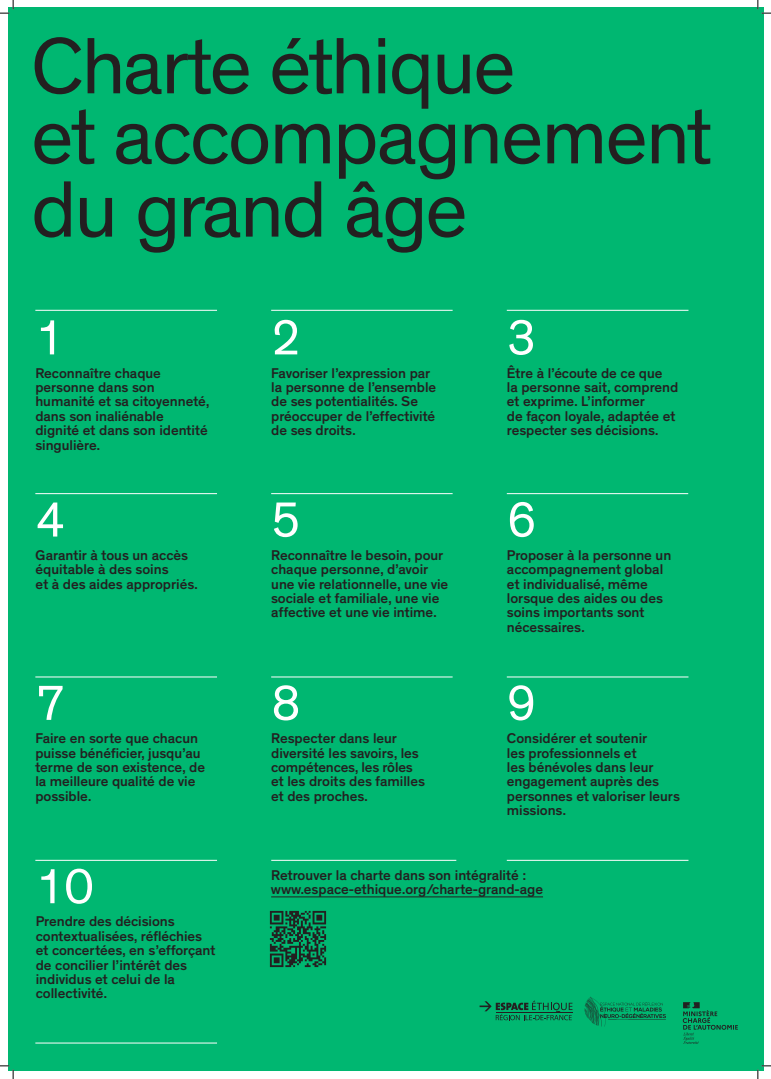
<style>
.page{position:relative;width:771px;height:1079px;background:#fff}
.page>*{position:absolute;margin:0;border:0;box-sizing:border-box;transform-origin:0 0}
.TITRE_1{font:81.19px/73.2px "Theinhardt";letter-spacing:-.03em;color:#231f20}
.TITRE_1-2{font:50px "Theinhardt";color:#fff}
.t1{font:500 14.38px/14.4px "Theinhardt";color:#231f20}
</style>
<div class="page">
<div style="left:8px;top:8px;width:755px;height:1063px;background:#00b771"></div>
<hr style="left:271px;top:896px;width:272px;height:1px;background:#231f20">
<img style="left:584px;top:996px;width:82px;height:31px">
<svg style="left:479px;top:1000px;width:93px;height:20px"></svg>
<img style="left:682px;top:1002px;width:56px;height:42px">
<hr style="left:35px;top:310px;width:182px;height:1px;background:#fff">
<hr style="left:271px;top:310px;width:181px;height:1px;background:#fff">
<hr style="left:506px;top:310px;width:182px;height:1px;background:#fff">
<hr style="left:35px;top:493px;width:182px;height:1px;background:#fff">
<hr style="left:271px;top:493px;width:181px;height:1px;background:#fff">
<hr style="left:506px;top:493px;width:182px;height:1px;background:#fff">
<hr style="left:35px;top:676px;width:182px;height:1px;background:#fff">
<hr style="left:271px;top:676px;width:181px;height:1px;background:#fff">
<hr style="left:506px;top:676px;width:182px;height:1px;background:#fff">
<hr style="left:35px;top:1042px;width:182px;height:1px;background:#fff">
<hr style="left:35px;top:860px;width:182px;height:1px;background:#fff">
<hr style="left:271px;top:860px;width:185px;height:1px;background:#fff">
<hr style="left:506px;top:860px;width:182px;height:1px;background:#fff">
<img style="left:269px;top:910px;width:58px;height:58px">
<svg style="left:0;top:0;width:14px;height:14px"></svg>
<svg style="left:0;top:1065px;width:14px;height:14px"></svg>
<svg style="left:757px;top:0;width:13px;height:14px"></svg>
<svg style="left:757px;top:1065px;width:13px;height:14px"></svg>
<p class="TITRE_1" style="left:31px;top:31px;width:486px">Charte éthique</p>
<p class="TITRE_1" style="left:31px;top:101px;width:681px">et accompagnement du grand âge</p>
<p class="TITRE_1-2" style="left:35px;top:308px;width:31px">1</p>
<p class="t1" style="left:35px;top:366px;width:176px">Reconnaître chaque personne dans son humanité et sa citoyenneté, dans son inaliénable dignité et dans son identité singulière.</p>
<p class="TITRE_1-2" style="left:36px;top:490px;width:31px">4</p>
<p class="t1" style="left:36px;top:548px;width:164px">Garantir à tous un accès équitable à des soins<br>et à des aides appropriés.</p>
<p class="TITRE_1-2" style="left:35px;top:674px;width:31px">7</p>
<p class="t1" style="left:35px;top:731px;width:171px">Faire en sorte que chacun puisse bénéficier, jusqu’au terme de son existence, de la meilleure qualité de vie possible.</p>
<p class="TITRE_1-2" style="left:36px;top:857px;width:60px">10</p>
<p class="t1" style="left:36px;top:914px;width:181px">Prendre des décisions contextualisées, réfléchies et concertées, en s’efforçant de concilier l’intérêt des individus et celui de la collectivité.</p>
<p class="TITRE_1-2" style="left:271px;top:308px;width:31px">2</p>
<p class="t1" style="left:271px;top:366px;width:166px">Favoriser l’expression par la personne de l’ensemble de ses potentialités. Se préoccuper de l’effectivité de ses droits.</p>
<p class="TITRE_1-2" style="left:271px;top:490px;width:31px">5</p>
<p class="t1" style="left:271px;top:548px;width:178px">Reconnaître le besoin, pour chaque personne, d’avoir une vie relationnelle, une vie sociale et familiale, une vie affective et une vie intime.</p>
<p class="TITRE_1-2" style="left:271px;top:674px;width:31px">8</p>
<p class="t1" style="left:271px;top:731px;width:155px">Respecter dans leur diversité les savoirs, les compétences, les rôles et les droits des familles et des proches.</p>
<p class="TITRE_1-2" style="left:506px;top:308px;width:31px">3</p>
<p class="t1" style="left:506px;top:366px;width:173px">Être à l’écoute de ce que<br>la personne sait, comprend et exprime. L’informer<br>de façon loyale, adaptée et respecter ses décisions.</p>
<p class="TITRE_1-2" style="left:507px;top:490px;width:31px">6</p>
<p class="t1" style="left:507px;top:548px;width:166px">Proposer à la personne un accompagnement global et individualisé, même lorsque des aides ou des soins importants sont nécessaires.</p>
<p class="TITRE_1-2" style="left:506px;top:674px;width:31px">9</p>
<p class="t1" style="left:506px;top:731px;width:174px">Considérer et soutenir<br>les professionnels et<br>les bénévoles dans leur engagement auprès des personnes et valoriser leurs missions.</p>
<p class="t1" style="left:271px;top:868px;width:273px">Retrouver la charte dans son intégralité : www.espace-ethique.org/charte-grand-age</p>
</div>
